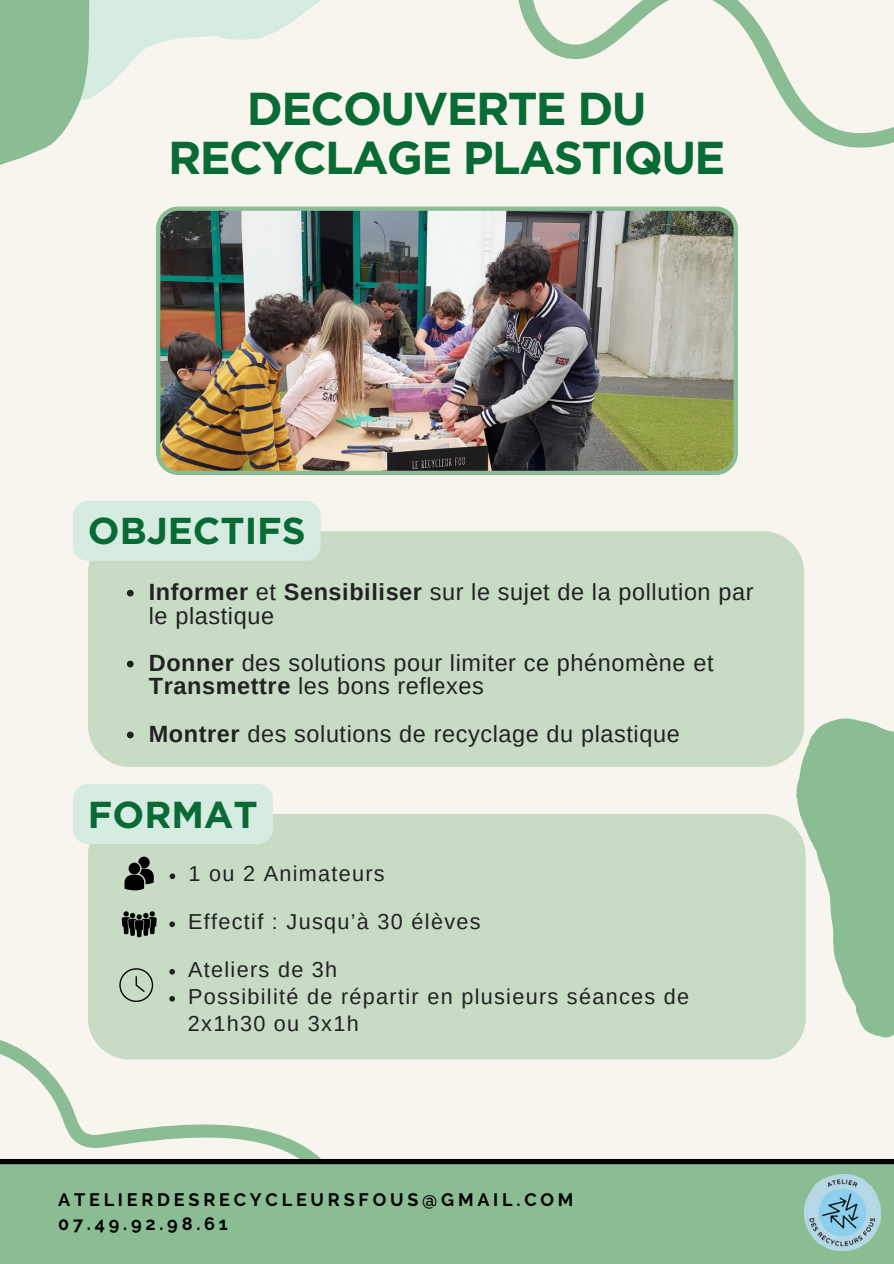
<style>
.page{position:relative;width:894px;height:1264px;background:#fff}
.page>*{position:absolute;margin:0;border:0;box-sizing:border-box;transform-origin:0 0}
.t1{font:700 46.05px/49.7px "Gotham";letter-spacing:-.035em;color:#086a35;text-align:center}
.t2{font:700 37.5px "Gotham";color:#086a35}
.t3{font:700 37.35px "Gotham";color:#086a35}
.t4{font:23.4px/23.7px "Arimo";letter-spacing:.025em;color:#222}
.t5{font:21.6px "Arimo";letter-spacing:.06em;color:#222}
.t6{font:700 18px "Raleway";letter-spacing:.21em;color:#000}
.s1{font-weight:700}
</style>
<div class="page">
<div style="left:0;top:0;width:893px;height:1263px;background:#f8f5ee"></div>
<svg style="left:0;top:1040px;width:370px;height:119px"></svg>
<svg style="left:518px;top:0;width:375px;height:148px"></svg>
<svg style="left:796px;top:670px;width:97px;height:368px;fill:#8bbd94"></svg>
<div style="left:0;top:1159px;width:893px;height:104px;background:#8bbd94"></div>
<svg style="left:89px;top:0;width:232px;height:99px"></svg>
<svg style="left:0;top:0;width:89px;height:165px;background:#9bc5a2"></svg>
<img style="left:804px;top:1174px;width:76px;height:76px">
<img style="left:156px;top:206px;width:581px;height:269px">
<div style="left:88px;top:813px;width:717px;height:246px;background:#c7dbc5"></div>
<svg style="left:124px;top:856px;width:30px;height:34px"></svg>
<svg style="left:122px;top:911px;width:35px;height:26px"></svg>
<svg style="left:119px;top:968px;width:34px;height:33px"></svg>
<div style="left:73px;top:784px;width:200px;height:60px;background:#d7ece1;border-radius:15px"></div>
<svg style="left:169px;top:873px;width:6px;height:6px"></svg>
<svg style="left:169px;top:921px;width:6px;height:6px"></svg>
<svg style="left:169px;top:968px;width:6px;height:6px"></svg>
<svg style="left:169px;top:995px;width:6px;height:6px"></svg>
<div style="left:88px;top:531px;width:716px;height:236px;background:#c7dbc5"></div>
<div style="left:73px;top:501px;width:247px;height:60px;background:#d7ece1;border-radius:15px"></div>
<svg style="left:127px;top:589px;width:7px;height:7px"></svg>
<svg style="left:127px;top:660px;width:7px;height:7px"></svg>
<svg style="left:127px;top:731px;width:7px;height:7px"></svg>
<p class="t1" style="left:168px;top:83px;width:558px">DECOUVERTE DU<br>RECYCLAGE PLASTIQUE</p>
<p class="t3" style="left:88px;top:508px;width:219px">OBJECTIFS</p>
<p class="t4" style="left:149px;top:580px;width:606px"><span class="s1">Informer</span> et <span class="s1">Sensibiliser</span> sur le sujet de la pollution par le plastique</p>
<p class="t4" style="left:149px;top:651px;width:566px"><span class="s1">Donner</span> des solutions pour limiter ce phénomène et<br><span class="s1">Transmettre</span> les bons reflexes</p>
<p class="t4" style="left:149px;top:721px;width:532px"><span class="s1">Montrer</span> des solutions de recyclage du plastique</p>
<h2 class="t2" style="left:88px;top:791px;width:171px">FORMAT</h2>
<p class="t5" style="left:188px;top:861px;width:198px">1 ou 2 Animateurs</p>
<p class="t5" style="left:188px;top:909px;width:294px">Effectif : Jusqu’à 30 élèves</p>
<p class="t5" style="left:188px;top:957px;width:151px">Ateliers de 3h</p>
<p class="t5" style="left:188px;top:984px;width:502px">Possibilité de répartir en plusieurs séances de</p>
<h2 class="t5" style="left:188px;top:1011px;width:172px">2x1h30 ou 3x1h</h2>
<p class="t6" style="left:58px;top:1188px;width:516px">ATELIERDESRECYCLEURSFOUS@GMAIL.COM</p>
<h1 class="t6" style="left:58px;top:1213px;width:171px">07.49.92.98.61</h1>
</div>
